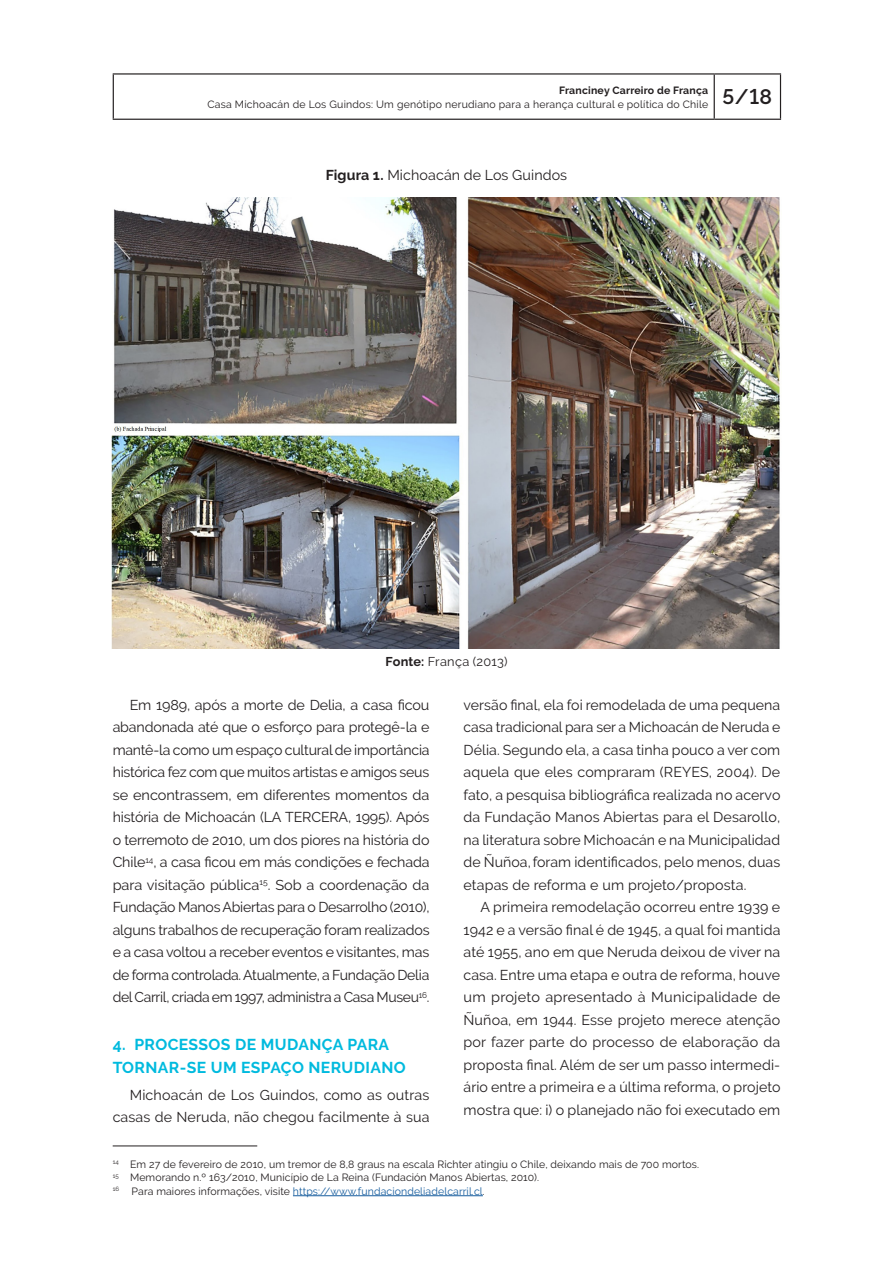
<style>
.page{position:relative;width:893px;height:1263px;background:#fff}
.page>*{position:absolute;margin:0;border:0;box-sizing:border-box;transform-origin:0 0}
.Subtitulo{font:700 15.75px/22.5px "Raleway";letter-spacing:.025em;color:#00bade}
.Miolo{font:14.25px/22.5px "Raleway";letter-spacing:.01em;color:#231f20;text-align:justify}
.Imagem_figura_transposta{font:14.25px "Raleway";letter-spacing:.005em;color:#231f20}
.Fonte-transposta{font:12.75px "Raleway";letter-spacing:.02em;color:#231f20}
.Nota_rodape{font:10.5px/13.5px "Raleway";letter-spacing:.01em;color:#231f20}
.Nota_rodape-2{font:10.5px "Raleway";letter-spacing:.01em;color:#175d9e}
.s1{font-weight:700}
.s2{color:#231f20}
</style>
<div class="page">
<hr style="left:714px;top:75px;width:1px;height:44px;background:#231f20">
<hr style="left:113px;top:73px;width:601px;height:2px;background:#231f20">
<hr style="left:113px;top:75px;width:1px;height:44px;background:#231f20">
<hr style="left:714px;top:73px;width:67px;height:2px;background:#231f20">
<hr style="left:780px;top:75px;width:1px;height:44px;background:#231f20">
<hr style="left:113px;top:119px;width:601px;height:1px;background:#231f20">
<hr style="left:714px;top:119px;width:67px;height:1px;background:#231f20">
<img style="left:112px;top:198px;width:668px;height:450px">
<hr style="left:113px;top:1146px;width:144px;height:1px;background:#231f20">
<hr style="left:293px;top:1195px;width:190px;height:1px;background:#175d9e">
<p class="Nota_rodape" style="left:207px;top:84px;width:566px;text-indent:352px"><span class="s1">Franciney Carreiro de França<br></span>Casa Michoacán de Los Guindos: Um genótipo nerudiano para a herança cultural e política do Chile <sup>5/18</sup></p>
<p class="Imagem_figura_transposta" style="left:326px;top:167px;width:243px"><span class="s1">Figura 1.</span> Michoacán de Los Guindos</p>
<p class="Fonte-transposta" style="left:385px;top:654px;width:124px"><span class="s1">Fonte:</span> França (2013)</p>
<p class="Miolo" style="left:113px;top:693px;width:318px;text-indent:17px">Em 1989, após a morte de Delia, a casa ficou abandonada até que o esforço para protegê-la e mantê-la como um espaço cultural de importância histórica fez com que muitos artistas e amigos seus se encontrassem, em diferentes momentos da história de Michoacán (LA TERCERA, 1995). Após o terremoto de 2010, um dos piores na história do Chile<sup>14</sup>, a casa ficou em más condições e fechada para visitação pública<sup>15</sup>. Sob a coordenação da Fundação Manos Abiertas para o Desarrolho (2010), alguns trabalhos de recuperação foram realizados e a casa voltou a receber eventos e visitantes, mas de forma controlada. Atualmente, a Fundação Delia del Carril, criada em 1997, administra a Casa Museu<sup>16</sup>.</p>
<p class="Subtitulo" style="left:113px;top:1034px;width:294px">4. PROCESSOS DE MUDANÇA PARA<br>TORNAR-SE UM ESPAÇO NERUDIANO</p>
<p class="Miolo" style="left:113px;top:1083px;width:318px;text-align:right">Michoacán de Los Guindos, como as outras casas de Neruda, não chegou facilmente à sua</p>
<p class="Miolo" style="left:463px;top:693px;width:318px">versão final, ela foi remodelada de uma pequena casa tradicional para ser a Michoacán de Neruda e Délia. Segundo ela, a casa tinha pouco a ver com aquela que eles compraram (REYES, 2004). De fato, a pesquisa bibliográfica realizada no acervo da Fundação Manos Abiertas para el Desarollo, na literatura sobre Michoacán e na Municipalidad de Ñuñoa,foram identificados, pelo menos, duas etapas de reforma e um projeto/proposta.</p>
<p class="Miolo" style="left:463px;top:896px;width:318px;text-indent:17px">A primeira remodelação ocorreu entre 1939 e 1942 e a versão final é de 1945, a qual foi mantida até 1955, ano em que Neruda deixou de viver na casa. Entre uma etapa e outra de reforma, houve um projeto apresentado à Municipalidade de Ñuñoa, em 1944. Esse projeto merece atenção por fazer parte do processo de elaboração da proposta final. Além de ser um passo intermedi&shy;ário entre a primeira e a última reforma, o projeto mostra que: i) o planejado não foi executado em</p>
<p class="Nota_rodape" style="left:113px;top:1157px;width:588px"><sup>14</sup> Em 27 de fevereiro de 2010, um tremor de 8,8 graus na escala Richter atingiu o Chile, deixando mais de 700 mortos.</p>
<p class="Nota_rodape" style="left:113px;top:1171px;width:428px"><sup>15</sup> Memorando n.º 163/2010, Município de La Reina (Fundación Manos Abiertas, 2010).</p>
<p class="Nota_rodape-2" style="left:113px;top:1185px;width:374px"><sup>16</sup> <span class="s2">Para maiores informações, visite</span> https://www.fundaciondeliadelcarril.cl<span class="s2">.</span></p>
</div>
